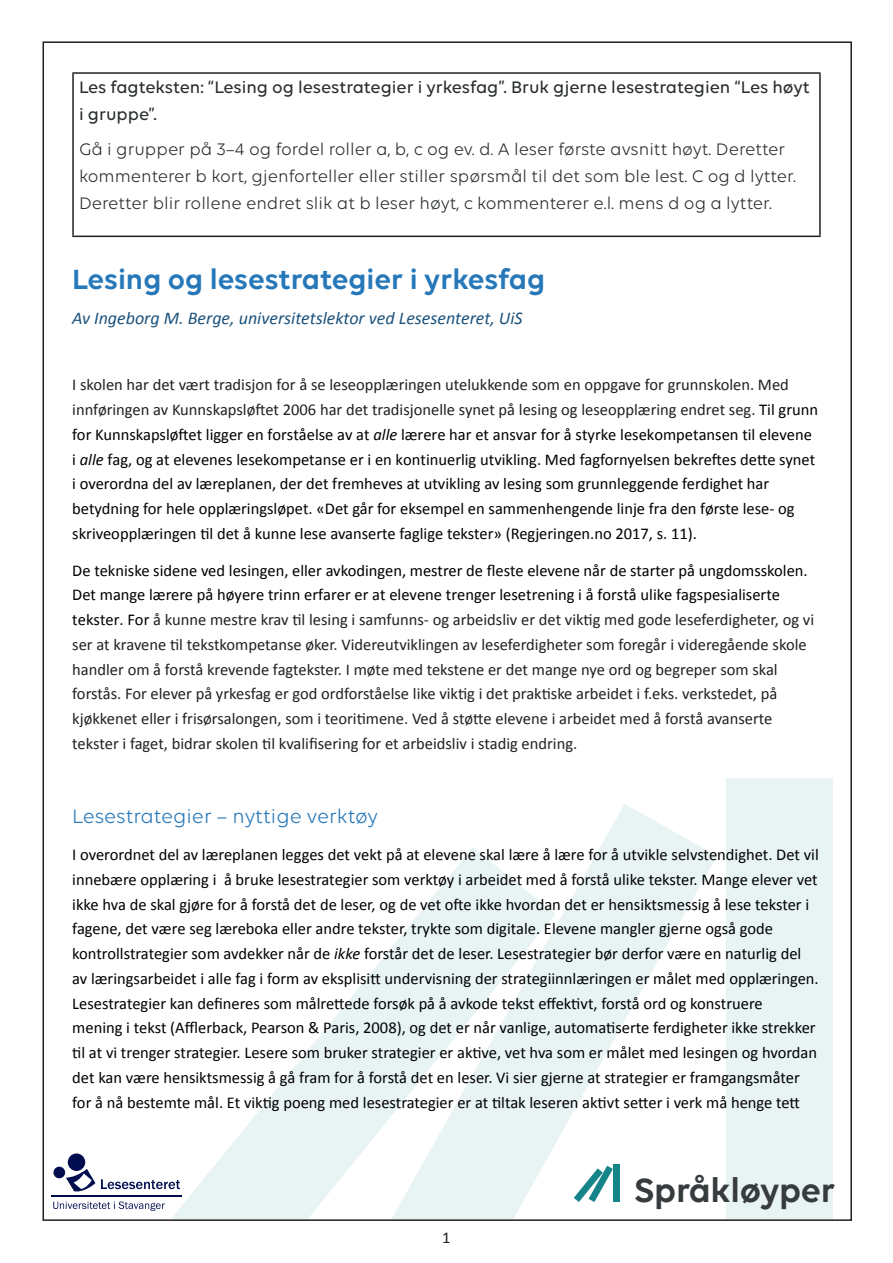
<style>
.page{position:relative;width:893px;height:1263px;background:#fff}
.page>*{position:absolute;margin:0;border:0;box-sizing:border-box;transform-origin:0 0}
.t1{font:600 36.15px "Volte";letter-spacing:-.01em;color:#363b3d}
.t2{font:600 30px "Volte";color:#2778b9}
.t3{font:21px "Volte";color:#2778b9}
.t4{font:18px/27px "Volte";color:#292d2f}
.t5{font:500 18px/27px "Volte";color:#292d2f}
.t6{font:italic 18px "Calibri";color:#1d527b}
.t7{font:16.5px/24.8px "Calibri";color:#000001}
.t8{font:16.5px/24.8px "Calibri";color:#231f20}
.s1{color:#231f20}
.s2{font-style:italic}
.s3{color:#000001}
</style>
<div class="page">
<div style="left:726px;top:778px;width:106px;height:442px;background:#e8f3f3"></div>
<svg style="left:555px;top:804px;width:162px;height:394px"></svg>
<svg style="left:90px;top:848px;width:465px;height:370px"></svg>
<div style="left:613px;top:1164px;width:7px;height:38px;background:#15858a"></div>
<svg style="left:574px;top:1166px;width:39px;height:36px"></svg>
<svg style="left:53px;top:1201px;width:112px;height:10px"></svg>
<hr style="left:51px;top:1196px;width:131px;height:1px;background:#010d4f">
<svg style="left:101px;top:1179px;width:79px;height:10px"></svg>
<div style="left:68px;top:1153px;width:17px;height:18px;background:#010d4f;border-radius:50%"></div>
<div style="left:53px;top:1166px;width:12px;height:12px;background:#010d4f;border-radius:50%"></div>
<svg style="left:66px;top:1169px;width:29px;height:23px"></svg>
<hr style="left:72px;top:72px;width:749px;height:2px;background:#231f20">
<hr style="left:72px;top:74px;width:2px;height:162px;background:#231f20">
<hr style="left:819px;top:74px;width:2px;height:162px;background:#231f20">
<hr style="left:72px;top:236px;width:749px;height:1px;background:#231f20">
<p class="t5" style="left:79px;top:73px;width:732px">Les fagteksten: “Lesing og lesestrategier i yrkesfag”. Bruk gjerne lesestrategien “Les høyt i gruppe”.</p>
<p class="t4" style="left:79px;top:135px;width:718px">Gå i grupper på 3–4 og fordel roller a, b, c og ev. d. A leser første avsnitt høyt. Deretter kommenterer b kort, gjenforteller eller stiller spørsmål til det som ble lest. C og d lytter.<br>Deretter blir rollene endret slik at b leser høyt, c kommenterer e.l. mens d og a lytter.</p>
<h2 class="t2" style="left:72px;top:262px;width:474px">Lesing og lesestrategier i yrkesfag</h2>
<p class="t6" style="left:72px;top:307px;width:452px">Av Ingeborg M. Berge, universitetslektor ved Lesesenteret, UiS</p>
<p class="t7" style="left:72px;top:373px;width:747px"><span class="s1">I skolen har det vært tradisjon for å se leseopplæringen utelukkende som en oppgave for grunnskolen. Med innføringen av Kunnskapsløftet 2006 har det tradisjonelle synet på lesing og leseopplæring endret seg.</span> Til grunn for Kunnskapsløftet ligger en forståelse av at <span class="s2">alle</span> lærere har et ansvar for å styrke lesekompetansen til elevene i <span class="s2">alle</span> fag, og at elevenes lesekompetanse er i en kontinuerlig utvikling. Med fagfornyelsen bekreftes dette synet i overordna del av læreplanen, der det fremheves at utvikling av lesing som grunnleggende ferdighet har betydning for hele opplæringsløpet. «Det går for eksempel en sammenhengende linje fra den første lese- og skriveopplæringen til det å kunne lese avanserte faglige tekster» (Regjeringen.no 2017, s. 11).</p>
<p class="t8" style="left:72px;top:558px;width:743px"><span class="s3">De tekniske sidene ved lesingen, eller avkodingen, mestrer de fleste elevene når de starter på ungdomsskolen.<br>Det mange lærere på høyere trinn erfarer er at elevene trenger lesetrening i å forstå ulike fagspesialiserte tekster. For</span> å kunne mestre krav til lesing i samfunns- og arbeidsliv er det viktig med gode leseferdigheter, og vi ser at kravene til tekstkompetanse øker. Videreutviklingen av leseferdigheter som foregår i videregående skole handler om å forstå krevende fagtekster. I møte med tekstene er det mange nye ord og begreper som skal forstås. For elever på yrkesfag er god ordforståelse like viktig i det praktiske arbeidet i f.eks. verkstedet, på kjøkkenet eller i frisørsalongen, som i teoritimene. Ved å støtte elevene i arbeidet med å forstå avanserte tekster i faget, bidrar skolen til kvalifisering for et arbeidsliv i stadig endring.</p>
<p class="t3" style="left:72px;top:804px;width:307px">Lesestrategier – nyttige verktøy</p>
<p class="t7" style="left:72px;top:842px;width:748px">I overordnet del av læreplanen legges det vekt på at elevene skal lære å lære for å utvikle selvstendighet. Det vil innebære opplæring i å bruke lesestrategier som verktøy i arbeidet med å forstå ulike tekster. Mange elever vet ikke hva de skal gjøre for å forstå det de leser, og de vet ofte ikke hvordan det er hensiktsmessig å lese tekster i fagene, det være seg læreboka eller andre tekster, trykte som digitale. Elevene mangler gjerne også gode kontrollstrategier som avdekker når de <span class="s2">ikke</span> forstår det de leser. Lesestrategier bør derfor være en naturlig del av læringsarbeidet i alle fag i form av eksplisitt undervisning der strategiinnlæringen er målet med opplæringen.<br>Lesestrategier kan defineres som målrettede forsøk på å avkode tekst effektivt, forstå ord og konstruere<br>mening i tekst (Afflerback, Pearson &amp; Paris, 2008), og det er når vanlige, automatiserte ferdigheter ikke strekker til at vi trenger strategier. Lesere som bruker strategier er aktive, vet hva som er målet med lesingen og hvordan det kan være hensiktsmessig å gå fram for å forstå det en leser. Vi sier gjerne at strategier er framgangsmåter for å nå bestemte mål. Et viktig poeng med lesestrategier er at tiltak leseren aktivt setter i verk må henge tett</p>
<p class="t8" style="left:442px;top:1226px;width:10px">1</p>
<h1 class="t1" style="left:634px;top:1169px;width:203px">Språkløyper</h1>
</div>
